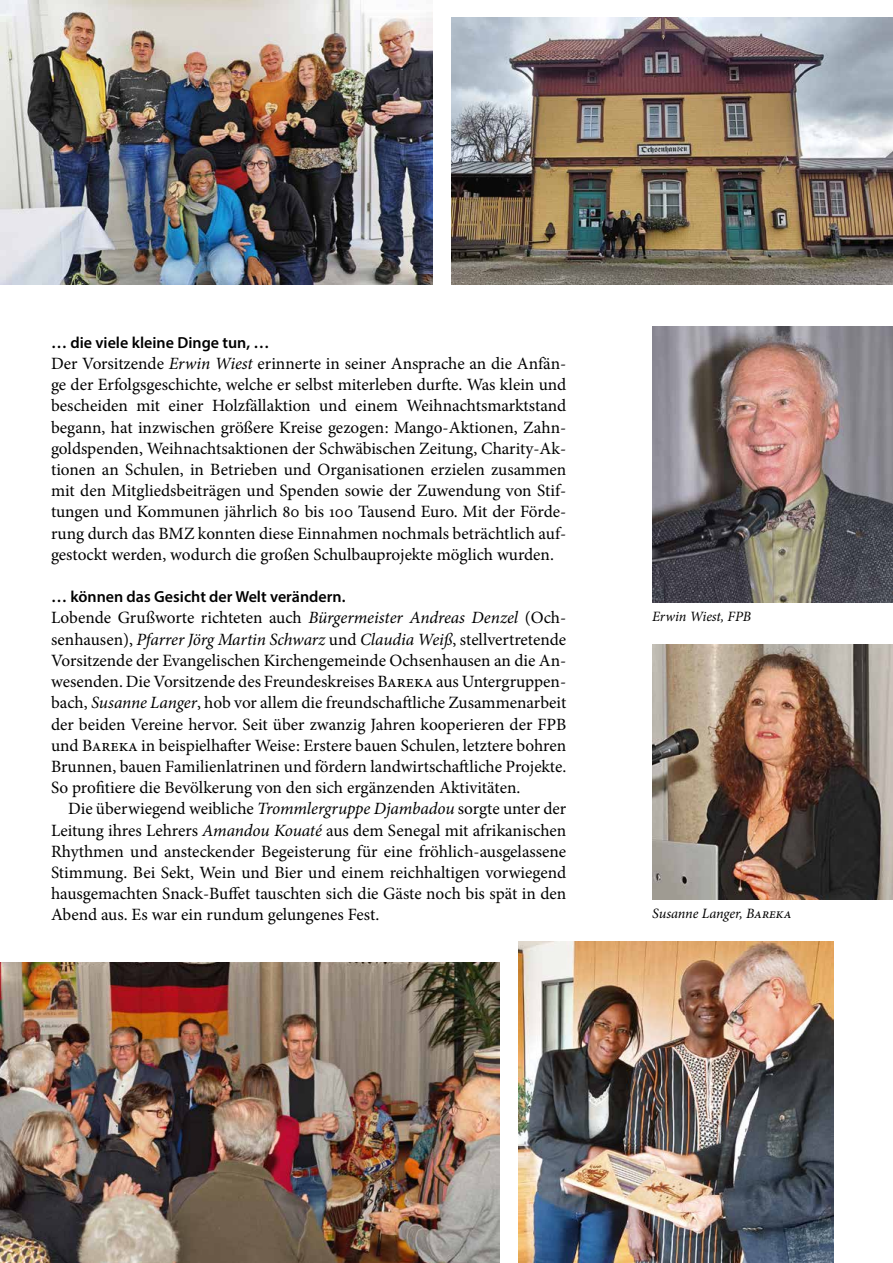
<style>
.page{position:relative;width:893px;height:1263px;background:#fff}
.page>*{position:absolute;margin:0;border:0;box-sizing:border-box;transform-origin:0 0}
.t1{font:17.25px/21.1px "Minion Pro";color:#000;text-align:justify}
.t2{font:600 16.05px "Myriad Pro";color:#000}
.t3{font:italic 14.25px "Minion Pro";letter-spacing:-.005em;color:#000}
.s1{font-style:italic}
</style>
<div class="page">
<img style="left:0;top:963px;width:499px;height:300px">
<img style="left:652px;top:645px;width:241px;height:254px">
<img style="left:652px;top:327px;width:241px;height:275px">
<img style="left:452px;top:17px;width:441px;height:267px">
<img style="left:0;top:0;width:433px;height:284px">
<img style="left:519px;top:941px;width:314px;height:322px">
<p class="t2" style="left:51px;top:332px;width:220px">… die viele kleine Dinge tun, …</p>
<p class="t1" style="left:51px;top:353px;width:517px">Der Vorsitzende <span class="s1">Erwin Wiest</span> erinnerte in seiner Ansprache an die Anfän&shy;ge der Erfolgsgeschichte, welche er selbst miterleben durfte. Was klein und bescheiden mit einer Holzfällaktion und einem Weihnachtsmarktstand begann, hat inzwischen größere Kreise gezogen: Mango-Aktionen, Zahn&shy;goldspenden, Weihnachtsaktionen der Schwäbischen Zeitung, Charity-Ak&shy;tionen an Schulen, in Betrieben und Organisationen erzielen zusammen mit den Mitgliedsbeiträgen und Spenden sowie der Zuwendung von Stif&shy;tungen und Kommunen jährlich 80 bis 100 Tausend Euro. Mit der Förde&shy;rung durch das BMZ konnten diese Einnahmen nochmals beträchtlich auf&shy;gestockt werden, wodurch die großen Schulbauprojekte möglich wurden.</p>
<p class="t2" style="left:51px;top:587px;width:296px">… können das Gesicht der Welt verändern.</p>
<p class="t1" style="left:51px;top:607px;width:517px">Lobende Grußworte richteten auch <span class="s1">Bürgermeister Andreas Denzel</span> (Och&shy;senhausen), <span class="s1">Pfarrer Jörg Martin Schwarz</span> und <span class="s1">Claudia Weiß</span>, stellvertretende Vorsitzende der Evangelischen Kirchengemeinde Ochsenhausen an die An&shy;wesenden. Die Vorsitzende des Freundeskreises Bareka aus Untergruppen&shy;bach, <span class="s1">Susanne Langer</span>, hob vor allem die freundschaftliche Zusammenarbeit der beiden Vereine hervor. Seit über zwanzig Jahren kooperieren der FPB und Bareka in beispielhafter Weise: Erstere bauen Schulen, letztere bohren Brunnen, bauen Familienlatrinen und fördern landwirtschaftliche Projekte.<br>So profitiere die Bevölkerung von den sich ergänzenden Aktivitäten.</p>
<p class="t1" style="left:51px;top:798px;width:517px;text-indent:17px">Die überwiegend weibliche <span class="s1">Trommlergruppe Djambadou</span> sorgte unter der Leitung ihres Lehrers <span class="s1">Amandou Kouaté</span> aus dem Senegal mit afrikanischen Rhythmen und ansteckender Begeisterung für eine fröhlich-ausgelassene Stimmung. Bei Sekt, Wein und Bier und einem reichhaltigen vorwiegend hausgemachten Snack-Buffet tauschten sich die Gäste noch bis spät in den Abend aus. Es war ein rundum gelungenes Fest.</p>
<p class="t3" style="left:652px;top:607px;width:100px">Erwin Wiest, FPB</p>
<p class="t3" style="left:652px;top:904px;width:141px">Susanne Langer, Bareka</p>
</div>
